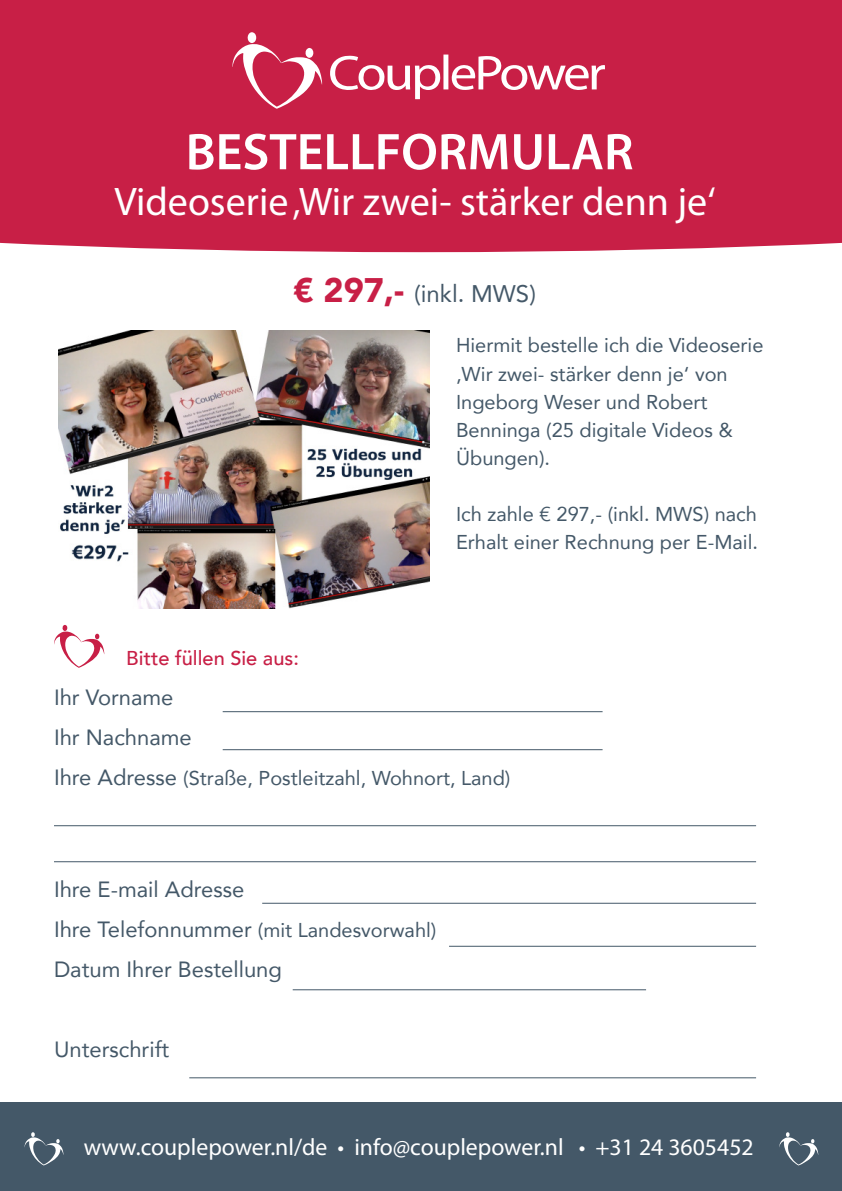
<style>
.page{position:relative;width:842px;height:1191px;background:#fff}
.page>*{position:absolute;margin:0;border:0;box-sizing:border-box;transform-origin:0 0}
.t1{font:600 52px "Myriad Pro";color:#fff}
.t2{font:40px "Myriad Pro";color:#fff}
.t3{font:24px "Avenir";color:#445868}
.t4{font:23.8px "Myriad Pro";color:#fff}
.t5{font:22px/40px "Avenir";color:#445868}
.t6{font:20px/28px "Avenir";color:#445868}
.t7{font:500 20px "Avenir";color:#c81f46}
.s1{font-weight:900;font-size:34px;color:#c81f46}
.s2{font-size:22px}
</style>
<div class="page">
<div style="left:0;top:0;width:842px;height:252px;background:#c81f46"></div>
<hr style="left:223px;top:711px;width:380px;height:1px;background:#445868">
<hr style="left:223px;top:749px;width:380px;height:1px;background:#445868">
<hr style="left:54px;top:825px;width:702px;height:1px;background:#445868">
<hr style="left:54px;top:861px;width:702px;height:1px;background:#445868">
<hr style="left:262px;top:902px;width:494px;height:1px;background:#445868">
<hr style="left:449px;top:945px;width:307px;height:1px;background:#445868">
<hr style="left:293px;top:989px;width:353px;height:1px;background:#445868">
<hr style="left:189px;top:1077px;width:567px;height:1px;background:#445868">
<div style="left:0;top:1102px;width:842px;height:89px;background:#445868"></div>
<svg style="left:24px;top:1132px;width:40px;height:33px"></svg>
<svg style="left:779px;top:1132px;width:39px;height:33px"></svg>
<svg style="left:54px;top:625px;width:50px;height:43px"></svg>
<div style="left:443px;top:55px;width:5px;height:34px;background:#fff"></div>
<svg style="left:452px;top:56px;width:153px;height:34px"></svg>
<svg style="left:330px;top:56px;width:110px;height:43px"></svg>
<svg style="left:232px;top:32px;width:90px;height:77px"></svg>
<img style="left:59px;top:330px;width:370px;height:278px">
<h1 class="t1" style="left:186px;top:119px;width:449px">BESTELLFORMULAR</h1>
<h2 class="t2" style="left:114px;top:177px;width:603px">Videoserie ‚Wir zwei- stärker denn je‘</h2>
<p class="t3" style="left:293px;top:274px;width:244px"><span class="s1">€ 297,-</span> (inkl. MWS)</p>
<p class="t6" style="left:456px;top:331px;width:309px">Hiermit bestelle ich die Videoserie ‚Wir zwei- stärker denn je‘ von<br>Ingeborg Weser und Robert<br>Benninga (25 digitale Videos &amp;<br>Übungen).</p>
<p class="t6" style="left:456px;top:499px;width:303px">Ich zahle € 297,- (inkl. MWS) nach<br>Erhalt einer Rechnung per E-Mail.</p>
<p class="t7" style="left:126px;top:640px;width:174px">Bitte füllen Sie aus:</p>
<p class="t5" style="left:54px;top:676px;width:139px">Ihr Vorname<br>Ihr Nachname</p>
<p class="t6" style="left:54px;top:763px;width:458px"><span class="s2">Ihre Adresse</span> (Straße, Postleitzahl, Wohnort, Land)</p>
<p class="t5" style="left:54px;top:868px;width:192px">Ihre E-mail Adresse</p>
<p class="t6" style="left:54px;top:915px;width:384px"><span class="s2">Ihre Telefonnummer</span> (mit Landesvorwahl)</p>
<p class="t5" style="left:54px;top:948px;width:229px">Datum Ihrer Bestellung</p>
<p class="t5" style="left:54px;top:1028px;width:117px">Unterschrift</p>
<p class="t4" style="left:84px;top:1132px;width:671px">www.couplepower.nl/de • info@couplepower.nl • +31 24 3605452</p>
</div>
